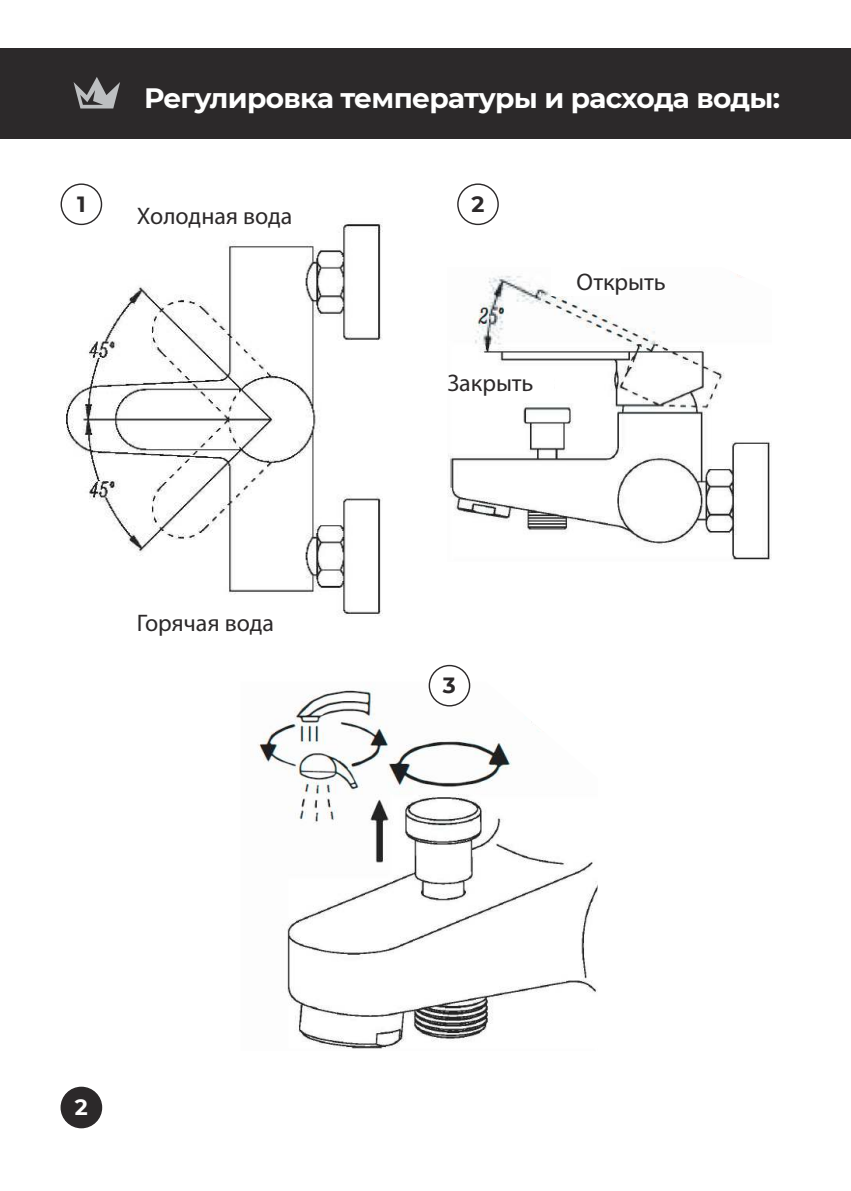
<style>
.page{position:relative;width:851px;height:1191px;background:#fff}
.page>*{position:absolute;margin:0;border:0;box-sizing:border-box;transform-origin:0 0}
.t1{font:700 28px "Montserrat";letter-spacing:-.025em;color:#fff}
.t2{font:24px "Myriad Pro";color:#2c292a}
.t3{font:700 22px "Montserrat";color:#2c292a}
.t4{font:700 22px "Montserrat";color:#fff}
</style>
<div class="page">
<img style="left:67px;top:218px;width:316px;height:398px">
<div style="left:165px;top:261px;width:55px;height:33px;background:#fff"></div>
<div style="left:170px;top:540px;width:44px;height:32px;background:#fff"></div>
<img style="left:448px;top:274px;width:323px;height:286px">
<div style="left:550px;top:266px;width:70px;height:29px;background:#fff"></div>
<div style="left:497px;top:367px;width:56px;height:33px;background:#fff"></div>
<div style="left:0;top:49px;width:850px;height:90px;background:#2c292a"></div>
<svg style="left:74px;top:77px;width:46px;height:31px"></svg>
<div style="left:61px;top:1087px;width:40px;height:40px;background:#2c292a;border-radius:50%"></div>
<div style="left:61px;top:1086px;width:41px;height:42px;border:1px solid #2c292a;border-radius:50%"></div>
<div style="left:61px;top:184px;width:40px;height:40px;background:#fff;border-radius:50%"></div>
<div style="left:61px;top:183px;width:41px;height:42px;border:1px solid #2c292a;border-radius:50%"></div>
<div style="left:457px;top:183px;width:41px;height:42px;border:1px solid #2c292a;border-radius:50%"></div>
<img style="left:258px;top:683px;width:339px;height:366px">
<div style="left:429px;top:665px;width:40px;height:41px;background:#fff;border-radius:50%"></div>
<div style="left:428px;top:665px;width:42px;height:41px;border:1px solid #2c292a;border-radius:50%"></div>
<p class="t1" style="left:144px;top:78px;width:637px">Регулировка температуры и расхода воды:</p>
<p class="t3" style="left:77px;top:191px;width:10px">1</p>
<p class="t3" style="left:471px;top:191px;width:14px">2</p>
<p class="t2" style="left:137px;top:207px;width:157px">Холодная вода</p>
<p class="t2" style="left:447px;top:374px;width:88px">Закрыть</p>
<p class="t2" style="left:576px;top:273px;width:91px">Открыть</p>
<p class="t2" style="left:137px;top:614px;width:139px">Горячая вода</p>
<p class="t3" style="left:443px;top:672px;width:15px">3</p>
<p class="t4" style="left:75px;top:1094px;width:14px">2</p>
</div>
